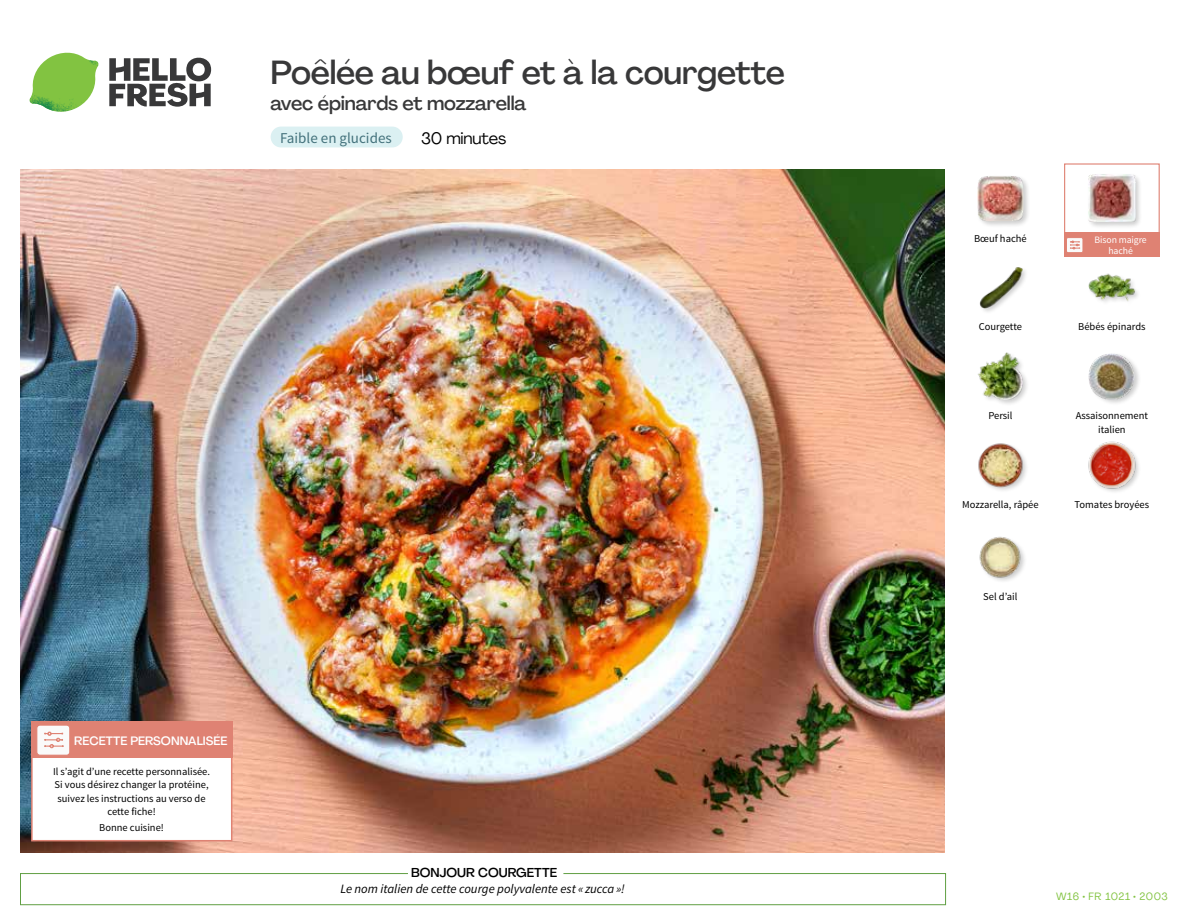
<style>
.page{position:relative;width:1188px;height:918px;background:#fff}
.page>*{position:absolute;margin:0;border:0;box-sizing:border-box;transform-origin:0 0}
.t1{font:500 33px "Agrandir";letter-spacing:-.01em;color:#383839}
.t2{font:500 19.5px "Agrandir";letter-spacing:-.01em;color:#383839}
.t3{font:16.5px "Agrandir";letter-spacing:-.01em;color:#000}
.t4{font:15px "Source Sans Pro";color:#43717b}
.t5{font:italic 12.75px "Source Sans Pro";color:#000}
.t6{font:500 12.75px "Agrandir";color:#000}
.t7{font:500 12px "Agrandir";color:#fff}
.t8{font:10.5px/13.5px "Source Sans Pro";color:#000;text-align:center}
.t9{font:10.5px "Agrandir";letter-spacing:.05em;color:#82c341}
.t10{font:9.75px/10.5px "Source Sans Pro";letter-spacing:-.01em;color:#fff;text-align:center}
</style>
<div class="page">
<div style="left:271px;top:127px;width:132px;height:20px;background:#dbf0f2;border-radius:10px"></div>
<div style="left:1064px;top:163px;width:96px;height:73px;border:1px solid #df8273"></div>
<div style="left:1064px;top:232px;width:96px;height:25px;background:#df8273"></div>
<div style="left:1066px;top:238px;width:17px;height:15px;background:#fafafa;border-radius:2px"></div>
<div style="left:1066px;top:237px;width:17px;height:16px;border:1px solid #df8273;border-radius:2px"></div>
<svg style="left:1070px;top:241px;width:10px;height:8px"></svg>
<img style="left:979px;top:536px;width:46px;height:45px">
<img style="left:1088px;top:441px;width:51px;height:51px">
<img style="left:978px;top:443px;width:49px;height:48px">
<div style="left:1088px;top:352px;width:53px;height:54px;background:#000;opacity:.2"></div>
<img style="left:1089px;top:353px;width:46px;height:46px">
<div style="left:978px;top:352px;width:51px;height:55px;background:#000;opacity:.2"></div>
<img style="left:978px;top:352px;width:46px;height:48px">
<div style="left:1087px;top:273px;width:54px;height:35px;background:#000;opacity:.2"></div>
<img style="left:1089px;top:273px;width:46px;height:35px">
<div style="left:979px;top:267px;width:50px;height:48px;background:#000;opacity:.2"></div>
<img style="left:979px;top:267px;width:43px;height:42px">
<div style="left:1087px;top:173px;width:56px;height:56px;background:#000;opacity:.2"></div>
<img style="left:1088px;top:175px;width:47px;height:47px">
<div style="left:977px;top:174px;width:54px;height:54px;background:#000;opacity:.2"></div>
<img style="left:977px;top:175px;width:47px;height:47px">
<svg style="left:109px;top:57px;width:102px;height:50px"></svg>
<svg style="left:34px;top:53px;width:62px;height:40px"></svg>
<img style="left:67px;top:53px;width:32px;height:26px">
<img style="left:33px;top:75px;width:59px;height:11px">
<img style="left:29px;top:79px;width:61px;height:33px">
<img style="left:65px;top:86px;width:27px;height:25px">
<div style="left:20px;top:873px;width:926px;height:32px;border:1px solid #609f43"></div>
<div style="left:408px;top:865px;width:155px;height:15px;background:#fff"></div>
<img style="left:21px;top:170px;width:924px;height:682px">
<div style="left:31px;top:733px;width:201px;height:108px;background:#fff;border:2px solid #df8273"></div>
<div style="left:31px;top:722px;width:202px;height:36px;background:#df8273"></div>
<div style="left:37px;top:725px;width:33px;height:30px;background:#fafafa;border-radius:3px"></div>
<div style="left:36px;top:725px;width:34px;height:31px;border:1px solid #df8273;border-radius:3px"></div>
<svg style="left:45px;top:732px;width:18px;height:16px"></svg>
<h1 class="t1" style="left:271px;top:52px;width:516px">Poêlée au bœuf et à la courgette</h1>
<h2 class="t2" style="left:271px;top:91px;width:257px">avec épinards et mozzarella</h2>
<h3 class="t4" style="left:280px;top:128px;width:113px">Faible en glucides</h3>
<h3 class="t3" style="left:421px;top:128px;width:87px">30 minutes</h3>
<p class="t7" style="left:74px;top:733px;width:155px">RECETTE PERSONNALISÉE</p>
<p class="t8" style="left:53px;top:765px;width:158px">Il s’agit d’une recette personnalisée.<br>Si vous désirez changer la protéine, suivez les instructions au verso de cette fiche!</p>
<p class="t8" style="left:99px;top:821px;width:66px">Bonne cuisine!</p>
<p class="t6" style="left:411px;top:864px;width:148px">BONJOUR COURGETTE</p>
<p class="t5" style="left:340px;top:881px;width:286px">Le nom italien de cette courge polyvalente est « zucca»!</p>
<p class="t8" style="left:974px;top:232px;width:54px">Bœuf haché</p>
<p class="t10" style="left:1095px;top:235px;width:54px">Bison maigre haché</p>
<p class="t8" style="left:979px;top:320px;width:45px">Courgette</p>
<p class="t8" style="left:1078px;top:320px;width:69px">Bébés épinards</p>
<p class="t8" style="left:988px;top:409px;width:26px">Persil</p>
<p class="t8" style="left:1076px;top:409px;width:74px">Assaisonnement italien</p>
<p class="t8" style="left:962px;top:498px;width:78px">Mozzarella, râpée</p>
<p class="t8" style="left:1075px;top:498px;width:76px">Tomates broyées</p>
<p class="t8" style="left:983px;top:590px;width:36px">Sel d’ail</p>
<p class="t9" style="left:1056px;top:890px;width:113px">W16 • FR 1021 • 2003</p>
</div>
